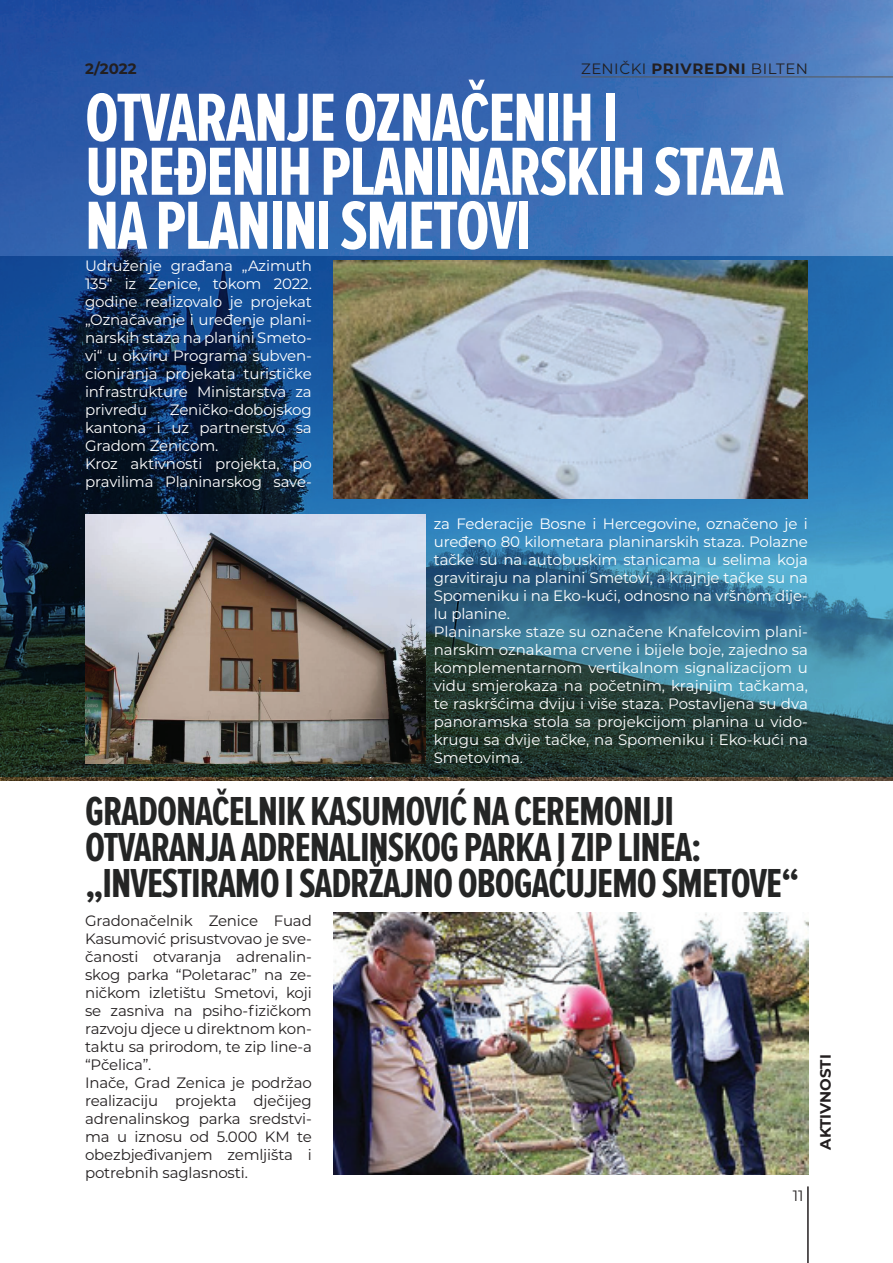
<style>
.page{position:relative;width:893px;height:1263px;background:#fff}
.page>*{position:absolute;margin:0;border:0;box-sizing:border-box;transform-origin:0 0}
.t1{font:700 70.5px/54px "Proxima Nova Ex Cn";letter-spacing:-.025em;color:#fff}
.t2{font:700 42px/36px "Proxima Nova Ex Cn";letter-spacing:-.025em;color:#242525}
.t3{font:15px/18px "Montserrat";letter-spacing:-.01em;color:#fff}
.t4{font:15px/18px "Montserrat";letter-spacing:-.01em;color:#231f20}
.t5{font:15px "Montserrat";letter-spacing:.03em;color:#231f20}
.t6{font:700 15px "Montserrat";color:#231f20}
.s1{font-weight:700}
</style>
<div class="page">
<img style="left:0;top:0;width:893px;height:780px">
<hr style="left:807px;top:1186px;width:2px;height:77px;background:#231f20">
<hr style="left:581px;top:77px;width:312px;height:1px;background:#57585a">
<svg style="left:0;top:256px;width:893px;height:521px;background:#235170"></svg>
<img style="left:334px;top:260px;width:473px;height:238px">
<img style="left:334px;top:913px;width:475px;height:262px">
<img style="left:85px;top:514px;width:340px;height:250px">
<p class="t6" style="left:85px;top:58px;width:53px">2/2022</p>
<p class="t5" style="left:581px;top:59px;width:228px">ZENIČKI <span class="s1">PRIVREDNI</span> BILTEN</p>
<h1 class="t1" style="left:85px;top:93px;width:700px">OTVARANJE OZNAČENIH I<br>UREĐENIH PLANINARSKIH STAZA<br>NA PLANINI SMETOVI</h1>
<p class="t3" style="left:85px;top:256px;width:228px;text-align:justify">Udruženje građana „Azimuth 135“ iz Zenice, tokom 2022. godine realizovalo je projekat „Označavanje i uređenje plani&shy;narskih staza na planini Smeto&shy;vi“ u okviru Programa subven&shy;cioniranja projekata turističke infrastrukture Ministarstva za privredu</p>
<p class="t3" style="left:85px;top:400px;width:228px;text-indent:85px">Zeničko-dobojskog kantona i uz partnerstvo sa<br>Gradom Zenicom.<br>Kroz aktivnosti projekta, po pravilima Planinarskog save-</p>
<p class="t3" style="left:434px;top:514px;width:376px">za Federacije Bosne i Hercegovine, označeno je i uređeno 80 kilometara planinarskih staza. Polazne tačke su na autobuskim stanicama u selima koja gravitiraju na planini Smetovi, a krajnje tačke su na Spomeniku i na Eko-kući, odnosno na vršnom dije&shy;lu planine.<br>Planinarske staze su označene Knafelcovim plani&shy;narskim oznakama crvene i bijele boje, zajedno sa komplementarnom vertikalnom signalizacijom u vidu smjerokaza na početnim, krajnjim tačkama, te raskršćima dviju i više staza. Postavljena su dva panoramska stola sa projekcijom planina u vido&shy;krugu sa dvije tačke, na Spomeniku i Eko-kući na Smetovima.</p>
<h2 class="t2" style="left:85px;top:794px;width:716px">GRADONAČELNIK KASUMOVIĆ NA CEREMONIJI<br>OTVARANJA ADRENALINSKOG PARKA I ZIP LINEA: „INVESTIRAMO I SADRŽAJNO OBOGAĆUJEMO SMETOVE“</h2>
<p class="t4" style="left:85px;top:911px;width:228px">Gradonačelnik Zenice Fuad<br>Kasumović prisustvovao je sve&shy;čanosti otvaranja adrenalin&shy;skog parka “Poletarac” na ze&shy;ničkom izletištu Smetovi, koji se zasniva na psiho-fizičkom razvoju djece u direktnom kon&shy;taktu sa prirodom, te zip line-a “Pčelica”.<br>Inače, Grad Zenica je podržao realizaciju projekta dječijeg adrenalinskog parka sredstvi&shy;ma u iznosu od 5.000 KM te obezbjeđivanjem zemljišta i potrebnih saglasnosti.</p>
<p class="t4" style="left:793px;top:1186px;width:12px">11</p>
<p class="t6" style="left:815px;top:1150px;width:97px;rotate:-90deg">AKTIVNOSTI</p>
</div>
